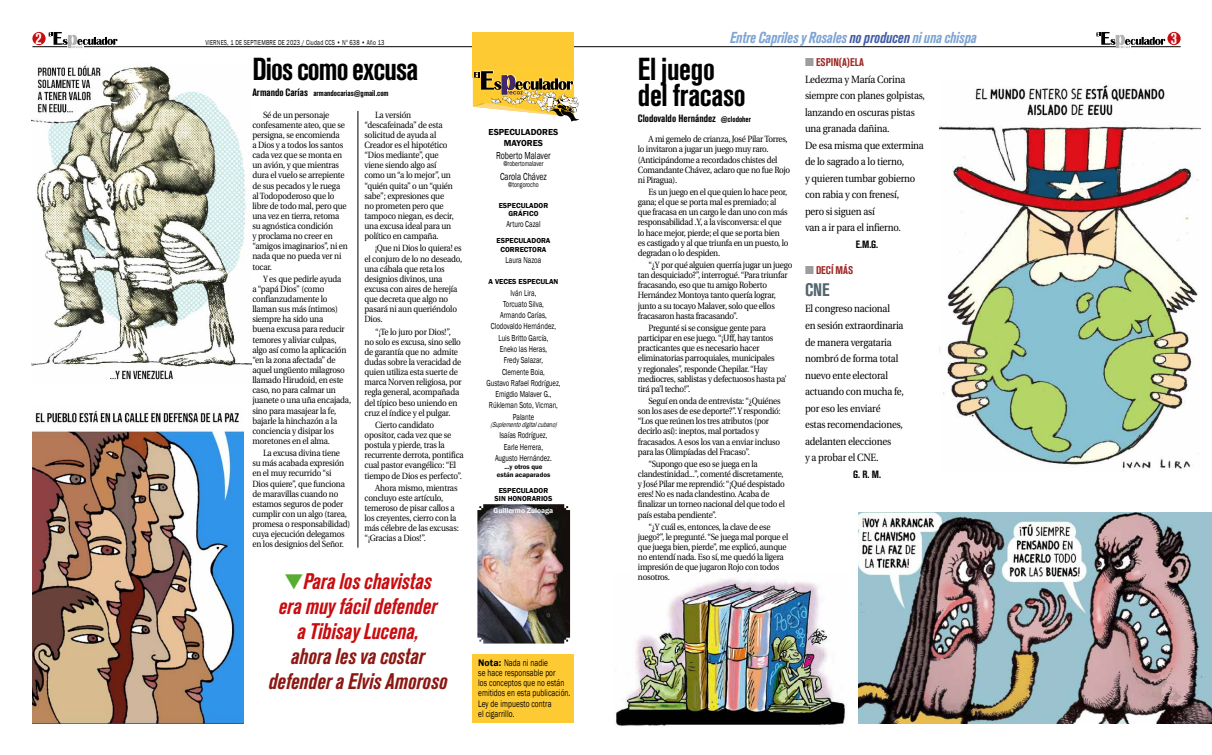
<style>
.page{position:relative;width:1212px;height:755px;background:#fff}
.page>*{position:absolute;margin:0;border:0;box-sizing:border-box;transform-origin:0 0}
.t1{font:700 condensed 31.5px/26.2px "Akzidenz Grotesk BQ";letter-spacing:-.01em;color:#000;scale:.95 1}
.t2{font:700 condensed 31.5px "Akzidenz Grotesk BQ";letter-spacing:-.03em;color:#000;scale:.95 1}
.t3{font:italic 700 condensed 22.42px/25px "Akzidenz Grotesk BQ";color:#c90c0f;text-align:center;scale:.95 1}
.t4{font:italic 700 condensed 22.42px/25px "Akzidenz Grotesk BQ";color:#8c1813;text-align:center;scale:.95 1}
.t5{font:700 condensed 18px "Akzidenz Grotesk BQ";color:#52646d}
.t6{font:700 condensed 16.5px "Akzidenz Grotesk BQ";color:#fff;scale:.95 1}
.t7{font:italic 700 condensed 15.75px "Akzidenz Grotesk BQ";letter-spacing:-.01em;color:#7ea4d3;scale:.95 1}
.t8{font:11.1px "Akzidenz Grotesk BQ Bd Cnd Alt";color:#9c2724}
.t9{font:10.5px/16.5px "Utopia";letter-spacing:-.02em;color:#000;scale:.9 1}
.t10{font:10.5px "Akzidenz Grotesk BQ Bd Cnd Alt";color:#000}
.t11{font:10.43px "Franklin Gothic";color:#000;scale:.75 1}
.t12{font:9.75px/10.1px "Franklin Gothic";letter-spacing:.01em;color:#000;scale:.75 1}
.t13{font:9px/10.1px "Utopia";letter-spacing:-.02em;color:#000;scale:.9 1}
.t14{font:8.93px/11.2px "Franklin Gothic";color:#000;text-align:center;scale:.75 1}
.t15{font:600 8.93px/10.7px "Franklin Gothic";color:#000;text-align:center}
.t16{font:8.1px "Akzidenz Grotesk BQ Bd Cnd Alt";color:#000}
.t17{font:600 7.43px/8.9px "Franklin Gothic";color:#000;text-align:center}
.t18{font:7.43px "Franklin Gothic";letter-spacing:.03em;color:#000;scale:.75 1}
.t19{font:7.43px "Franklin Gothic";color:#000;scale:.75 1}
.t20{font:italic 7.43px "Franklin Gothic";color:#000;scale:.75 1}
.t21{font:600 7.43px "Franklin Gothic";color:#fff}
.t22{font:600 6.82px/8.2px "Franklin Gothic";color:#000;text-align:center}
.s1{color:#445da7}
.s2{font-size:10.5px}
.s3{color:#57ad31}
.s4{font-weight:600}
.s5{font-size:8.1px}
.s6{color:#9d9d9c}
</style>
<div class="page">
<img style="left:616px;top:578px;width:230px;height:148px">
<img style="left:31px;top:65px;width:220px;height:315px">
<hr style="left:84px;top:47px;width:1032px;height:1px;background:#000">
<div style="left:32px;top:32px;width:14px;height:13px;background:#c90c0f;border-radius:50%"></div>
<div style="left:1167px;top:32px;width:13px;height:13px;background:#c90c0f;border-radius:50%"></div>
<hr style="left:1131px;top:47px;width:49px;height:1px;background:#000">
<svg style="left:49px;top:32px;width:69px;height:16px"></svg>
<svg style="left:1096px;top:32px;width:69px;height:16px"></svg>
<hr style="left:32px;top:47px;width:35px;height:1px;background:#000">
<hr style="left:358px;top:111px;width:1px;height:436px;background:#000">
<div style="left:473px;top:32px;width:101px;height:46px;background:#feca33"></div>
<img style="left:473px;top:69px;width:106px;height:53px">
<div style="left:473px;top:655px;width:101px;height:68px;background:#feca33"></div>
<img style="left:477px;top:504px;width:93px;height:139px">
<img style="left:939px;top:84px;width:261px;height:385px">
<img style="left:33px;top:410px;width:210px;height:313px">
<img style="left:858px;top:512px;width:354px;height:211px">
<h3 class="t6" style="left:35px;top:29px;width:8px">2</h3>
<h3 class="t7" style="left:730px;top:29px;width:261px">Entre Capriles y Rosales <span class="s1">no producen</span> ni una chispa</h3>
<h3 class="t6" style="left:1171px;top:29px;width:8px">3</h3>
<p class="t18" style="left:205px;top:38px;width:240px">VIERNES, 1 DE SEPTIEMBRE DE 2023 / Ciudad CCS • N<sup>o</sup> 638 • Año 13</p>
<h1 class="t2" style="left:252px;top:51px;width:176px">Dios como excusa</h1>
<p class="t16" style="left:252px;top:89px;width:138px"><span class="s2">Armando Carías</span> armandocarias@gmail.com</p>
<p class="t13" style="left:252px;top:110px;width:108px;text-indent:11px">Sé de un personaje confesamente ateo, que se persigna, se encomienda<br>a Dios y a todos los santos cada vez que se monta en un avión, y que mientras dura el vuelo se arrepiente de sus pecados y le ruega al Todopoderoso que lo libre de todo mal, pero que una vez en tierra, retoma su agnóstica condición<br>y proclama no creer en “amigos imaginarios”, ni en nada que no pueda ver ni tocar.</p>
<p class="t13" style="left:252px;top:274px;width:111px;text-indent:11px">Y es que pedirle ayuda<br>a “papá Dios” (como confianzudamente lo llaman sus más íntimos) siempre ha sido una<br>buena excusa para reducir temores y aliviar culpas, algo así como la aplicación “en la zona afectada” de aquel ungüento milagroso llamado Hirudoid, en este caso, no para calmar un juanete o una uña encajada, sino para masajear la fe, bajarle la hinchazón a la conciencia y disipar los moretones en el alma.</p>
<p class="t13" style="left:252px;top:448px;width:110px;text-indent:11px">La excusa divina tiene su más acabada expresión en el muy recurrido “si<br>Dios quiere”, que funciona de maravillas cuando no estamos seguros de poder cumplir con un algo (tarea, promesa o responsabilidad) cuya ejecución delegamos en los designios del Señor.</p>
<p class="t13" style="left:364px;top:110px;width:101px;text-indent:11px">La versión “descafeinada” de esta solicitud de ayuda al<br>Creador es el hipotético “Dios mediante”, que viene siendo algo así como un “a lo mejor”, un “quién quita” o un “quién sabe”; expresiones que no prometen pero que tampoco niegan, es decir, una excusa ideal para un político en campaña.</p>
<p class="t13" style="left:364px;top:243px;width:110px;text-indent:11px">¡Que ni Dios lo quiera! es el conjuro de lo no deseado, una cábala que reta los designios divinos, una excusa con aires de herejía que decreta que algo no pasará ni aun queriéndolo<br>Dios.</p>
<p class="t13" style="left:364px;top:327px;width:109px;text-indent:11px">“¡Te lo juro por Dios!”, no solo es excusa, sino sello de garantía que no admite dudas sobre la veracidad de quien utiliza esta suerte de marca Norven religiosa, por regla general, acompañada del típico beso uniendo en cruz el índice y el pulgar.</p>
<p class="t13" style="left:364px;top:420px;width:112px;text-indent:11px">Cierto candidato opositor, cada vez que se postula y pierde, tras la recurrente derrota, pontifica cual pastor evangélico: “El tiempo de Dios es perfecto”.</p>
<p class="t13" style="left:364px;top:483px;width:106px;text-indent:11px">Ahora mismo, mientras concluyo este artículo, temeroso de pisar callos a los creyentes, cierro con la más célebre de las excusas: “¡Gracias a Dios!”.</p>
<h2 class="t3" style="left:279px;top:569px;width:168px"><span class="s3">▼</span>Para los chavistas era muy fácil defender a Tibisay Lucena,</h2>
<h2 class="t4" style="left:269px;top:644px;width:190px">ahora les va costar defender a Elvis Amoroso</h2>
<p class="t15" style="left:488px;top:127px;width:71px">ESPECULADORES<br>MAYORES</p>
<p class="t11" style="left:496px;top:149px;width:74px">Roberto Malaver</p>
<p class="t19" style="left:503px;top:159px;width:55px">@robertomalaver</p>
<p class="t11" style="left:500px;top:170px;width:64px">Carola Chávez</p>
<p class="t19" style="left:508px;top:180px;width:42px">@tongorocho</p>
<p class="t17" style="left:499px;top:201px;width:51px">ESPECULADOR<br>GRÁFICO</p>
<p class="t14" style="left:506px;top:219px;width:47px">Arturo Cazal</p>
<p class="t17" style="left:496px;top:236px;width:56px">ESPECULADORA<br>CORRECTORA</p>
<p class="t14" style="left:506px;top:254px;width:49px">Laura Nazoa</p>
<p class="t17" style="left:489px;top:278px;width:71px">A VECES ESPECULAN</p>
<p class="t14" style="left:486px;top:287px;width:100px">Iván Lira,<br>Torcuato Silva,<br>Armando Carías,<br>Clodovaldo Hernández,<br>Luis Britto García,<br>Eneko las Heras,<br>Fredy Salazar,<br>Clemente Boia,<br>Gustavo Rafael Rodríguez,<br>Emigdio Malaver G.,<br>Rúkleman Soto, Vicman,<br>Palante</p>
<p class="t20" style="left:490px;top:420px;width:94px">(Suplementodigitalcubano)</p>
<p class="t14" style="left:495px;top:430px;width:77px">Isaías Rodríguez,<br>Earle Herrera,<br>Augusto Hernández.</p>
<p class="t22" style="left:497px;top:463px;width:55px">...y otros que están acaparados</p>
<p class="t17" style="left:494px;top:487px;width:59px;line-height:7.5px">ESPECULADOR<br>SIN HONORARIOS</p>
<p class="t21" style="left:494px;top:505px;width:61px">Guillermo Zuloaga</p>
<p class="t12" style="left:478px;top:658px;width:124px"><span class="s4">Nota:</span> Nada ni nadie<br>se hace responsable por<br>los conceptos que no están emitidos en esta publicación.<br>Ley de impuesto contra<br>el cigarrillo.</p>
<h1 class="t1" style="left:638px;top:56px;width:115px">El juego del fracaso</h1>
<p class="t10" style="left:638px;top:113px;width:115px">Clodovaldo Hernández <span class="s5">@clodoher</span></p>
<p class="t13" style="left:638px;top:134px;width:171px;text-indent:11px">A mi gemelo de crianza, José Pilar Torres, lo invitaron a jugar un juego muy raro. (Anticipándome a recordados chistes del Comandante Chávez, aclaro que no fue Rojo ni Piragua).</p>
<p class="t13" style="left:638px;top:187px;width:169px;text-indent:11px">Es un juego en el que quien lo hace peor, gana; el que se porta mal es premiado; al que fracasa en un cargo le dan uno con más responsabilidad .Y, a la visconversa: el que lo hace mejor, pierde; el que se porta bien es castigado y al que triunfa en un puesto, lo degradan o lo despiden.</p>
<p class="t13" style="left:638px;top:260px;width:173px;text-indent:11px">“¿Y por qué alguien querría jugar un juego tan desquiciado?”, interrogué. “Para triunfar fracasando, eso que tu amigo Roberto Hernández Montoya tanto quería lograr, junto a su tocayo Malaver, solo que ellos fracasaron hasta fracasando”.</p>
<p class="t13" style="left:638px;top:323px;width:167px;text-indent:11px">Pregunté si se consigue gente para participar en ese juego. “¡Uff, hay tantos practicantes que es necesario hacer eliminatorias parroquiales, municipales<br>y regionales”, responde Chepilar. “Hay mediocres, sablistas y defectuosos hasta pa’ tirá pa’l techo!”.</p>
<p class="t13" style="left:638px;top:396px;width:160px;text-indent:11px">Seguí en onda de entrevista: “¿Quiénes son los ases de ese deporte?”. Y respondió: “Los que reúnen los tres atributos (por decirlo así): ineptos, mal portados y fracasados. A esos los van a enviar incluso para las Olimpíadas del Fracaso”.</p>
<p class="t13" style="left:638px;top:459px;width:165px;text-indent:11px">“Supongo que eso se juega en la clandestinidad...”, comenté discretamente, y José Pilar me reprendió: “¡Qué despistado eres! No es nada clandestino. Acaba de finalizar un torneo nacional del que todo el país estaba pendiente”.</p>
<p class="t13" style="left:638px;top:522px;width:169px;text-indent:11px">“¿Y cuál es, entonces, la clave de ese juego?”, le pregunté. “Se juega mal porque el que juega bien, pierde”, me explicó, aunque no entendí nada. Eso sí, me quedó la ligera impresión de que jugaron Rojo con todos nosotros.</p>
<p class="t8" style="left:805px;top:56px;width:60px"><span class="s6">■</span> ESPIN(A)ELA</p>
<p class="t9" style="left:805px;top:71px;width:135px">Ledezma y María Corina siempre con planes golpistas, lanzando en oscuras pistas una granada dañina.<br>De esa misma que extermina de lo sagrado a lo tierno,<br>y quieren tumbar gobierno con rabia y con frenesí,<br>pero si siguen así<br>van a ir para el infierno.</p>
<p class="t10" style="left:856px;top:238px;width:24px">E.M.G.</p>
<p class="t8" style="left:805px;top:264px;width:50px"><span class="s6">■</span> DECÍ MÁS</p>
<h3 class="t5" style="left:805px;top:279px;width:26px">CNE</h3>
<p class="t9" style="left:805px;top:301px;width:111px">El congreso nacional<br>en sesión extraordinaria de manera vergataria nombró de forma total nuevo ente electoral actuando con mucha fe, por eso les enviaré<br>estas recomendaciones, adelanten elecciones<br>y a probar el CNE.</p>
<p class="t10" style="left:853px;top:468px;width:29px">G. R. M.</p>
</div>
